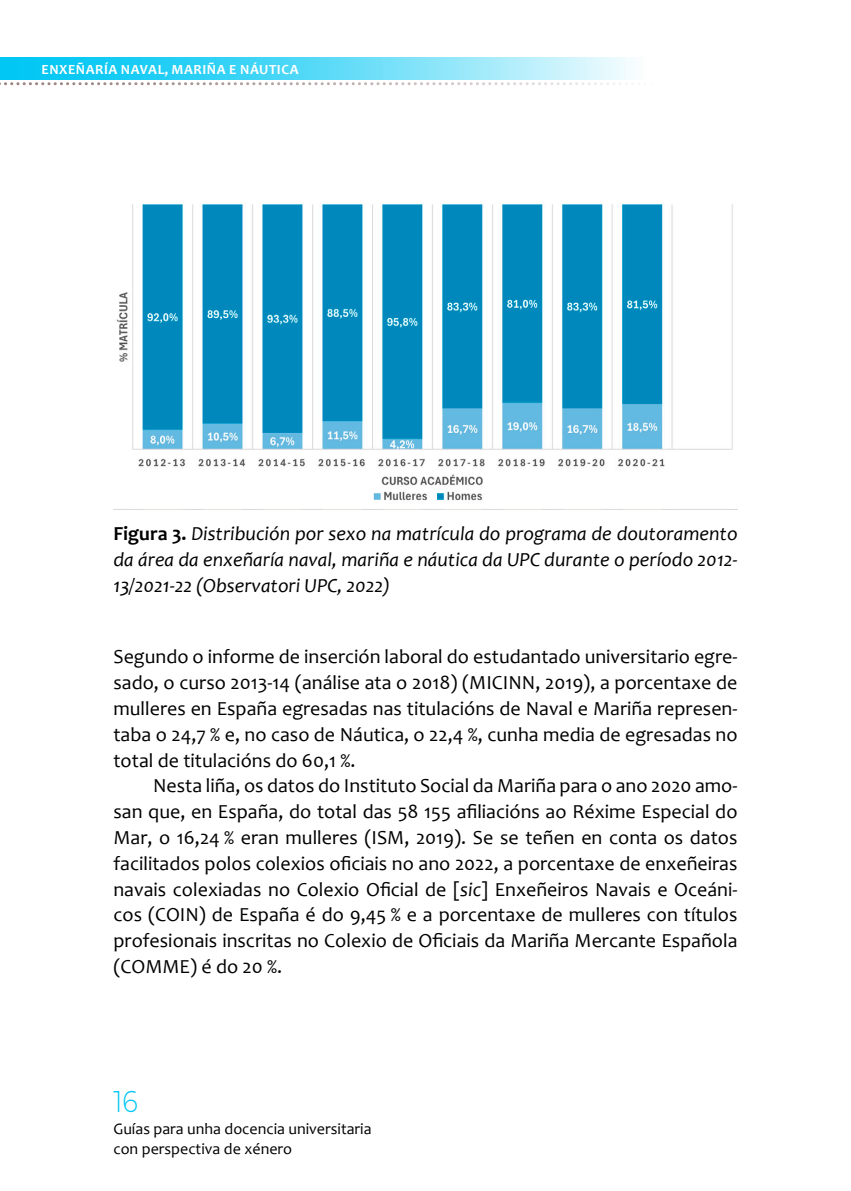
<style>
.page{position:relative;width:851px;height:1191px;background:#fff}
.page>*{position:absolute;margin:0;border:0;box-sizing:border-box;transform-origin:0 0}
.t1{font:300 30px "Montserrat";color:#00c7f4;scale:.85 1}
.t2{font:20px/25.8px "Candara";color:#000;text-align:justify}
.t3{font:italic 20px/25.8px "Candara";color:#000;text-align:justify}
.t4{font:16px/20px "Candara";color:#000}
.t5{font:700 14px "Candara";letter-spacing:.04em;color:#fff}
.s1{font-weight:700;font-style:normal}
.s2{font-style:italic}
</style>
<div class="page">
<svg style="left:0;top:57px;width:631px;height:22px;background:#61dcf7"></svg>
<svg style="left:0;top:82px;width:627px;height:3px"></svg>
<img style="left:116px;top:204px;width:617px;height:297px">
<p class="t5" style="left:41px;top:60px;width:258px">ENXEÑARÍA NAVAL, MARIÑA E NÁUTICA</p>
<p class="t3" style="left:113px;top:521px;width:625px"><span class="s1">Figura 3.</span> Distribución por sexo na matrícula do programa de doutoramento da área da enxeñaría naval, mariña e náutica da UPC durante o período 2012- 13/2021-22 (Observatori UPC, 2022)</p>
<p class="t2" style="left:113px;top:643px;width:625px">Segundo o informe de inserción laboral do estudantado universitario egre&shy;sado, o curso 2013-14 (análise ata o 2018) (MICINN, 2019), a porcentaxe de mulleres en España egresadas nas titulacións de Naval e Mariña represen&shy;taba o 24,7 % e, no caso de Náutica, o 22,4 %, cunha media de egresadas no total de titulacións do 60,1 %.</p>
<p class="t2" style="left:113px;top:772px;width:625px;text-indent:40px">Nesta liña, os datos do Instituto Social da Mariña para o ano 2020 amo&shy;san que, en España, do total das 58 155 afiliacións ao Réxime Especial do Mar, o 16,24 % eran mulleres (ISM, 2019). Se se teñen en conta os datos facilitados polos colexios oficiais no ano 2022, a porcentaxe de enxeñeiras navais colexiadas no Colexio Oficial de [<span class="s2">sic</span>] Enxeñeiros Navais e Oceáni&shy;cos (COIN) de España é do 9,45 % e a porcentaxe de mulleres con títulos profesionais inscritas no Colexio de Oficiais da Mariña Mercante Española (COMME) é do 20 %.</p>
<h1 class="t1" style="left:113px;top:1080px;width:30px">16</h1>
<p class="t4" style="left:113px;top:1119px;width:260px">Guías para unha docencia universitaria con perspectiva de xénero</p>
</div>
